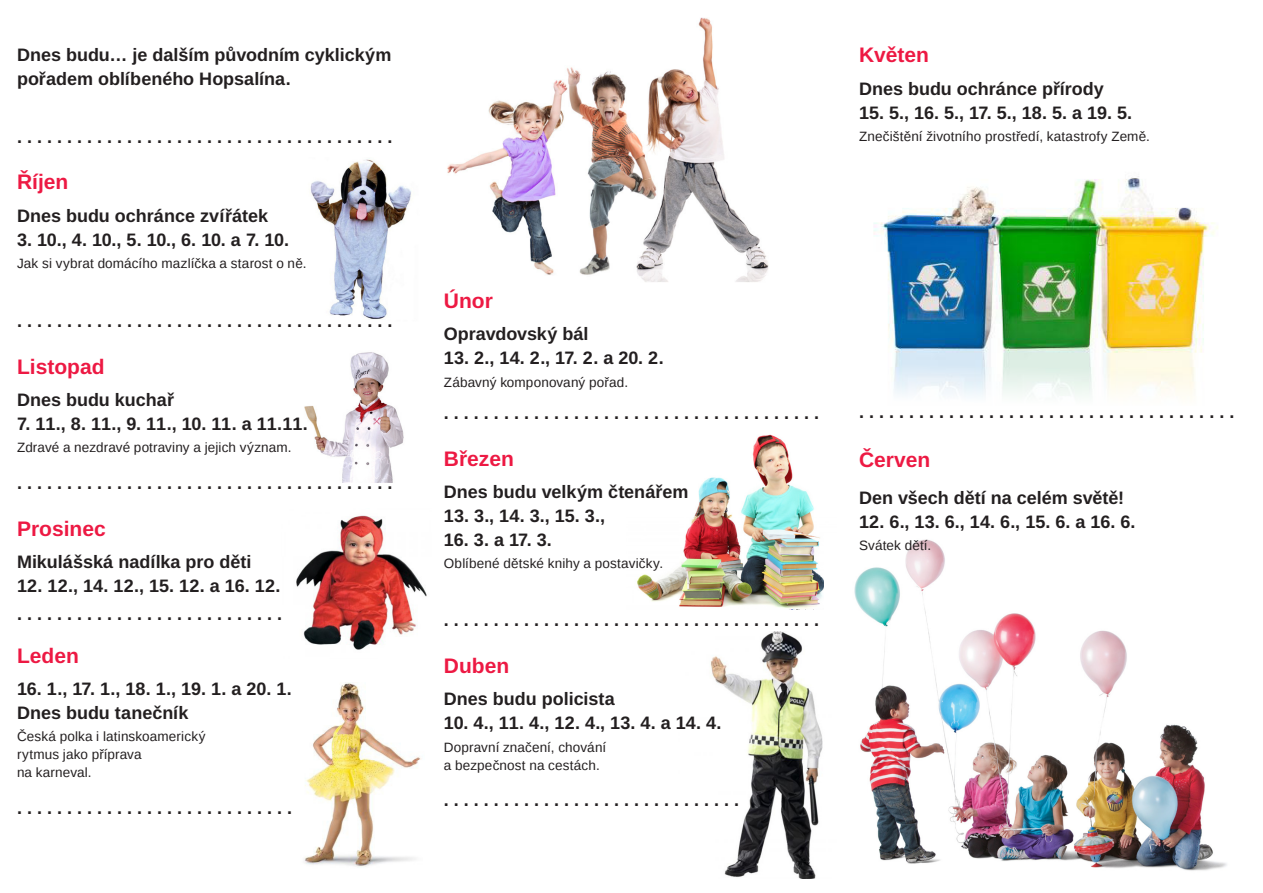
<style>
.page{position:relative;width:1263px;height:893px;background:#fff}
.page>*{position:absolute;margin:0;border:0;box-sizing:border-box;transform-origin:0 0}
.nadpis1{font:700 21px "Liberation Sans";color:#ed1943}
.nadpis2{font:700 21px "Liberation Sans";color:#ed1943}
.nadpis2-2{font:700 18px/24px "Liberation Sans";color:#231f20}
.text{font:13.5px/18px "Liberation Sans";letter-spacing:.01em;color:#231f20}
</style>
<div class="page">
<img style="left:873px;top:176px;width:345px;height:221px">
<img style="left:296px;top:515px;width:131px;height:135px">
<img style="left:637px;top:434px;width:187px;height:175px">
<img style="left:447px;top:17px;width:322px;height:265px">
<img style="left:854px;top:539px;width:373px;height:332px">
<img style="left:710px;top:631px;width:113px;height:247px">
<img style="left:311px;top:158px;width:101px;height:162px">
<img style="left:304px;top:352px;width:100px;height:130px">
<img style="left:304px;top:682px;width:117px;height:185px">
<p class="nadpis2-2" style="left:17px;top:42px;width:376px">Dnes budu… je dalším původním cyklickým pořadem oblíbeného Hopsalína.</p>
<p class="nadpis2-2" style="left:17px;top:124px;width:377px">. . . . . . . . . . . . . . . . . . . . . . . . . . . . . . . . . . . . . .</p>
<p class="nadpis1" style="left:17px;top:168px;width:53px">Říjen</p>
<p class="nadpis2-2" style="left:17px;top:203px;width:253px">Dnes budu ochránce zvířátek</p>
<p class="nadpis2-2" style="left:17px;top:227px;width:274px">3. 10., 4. 10., 5. 10., 6. 10. a 7. 10.</p>
<p class="text" style="left:17px;top:255px;width:291px">Jak si vybrat domácího mazlíčka a starost o ně.</p>
<p class="nadpis2-2" style="left:17px;top:309px;width:377px">. . . . . . . . . . . . . . . . . . . . . . . . . . . . . . . . . . . . . .</p>
<p class="nadpis1" style="left:17px;top:352px;width:89px">Listopad</p>
<p class="nadpis2-2" style="left:17px;top:388px;width:158px">Dnes budu kuchař</p>
<p class="nadpis2-2" style="left:17px;top:412px;width:292px">7. 11., 8. 11., 9. 11., 10. 11. a 11.11.</p>
<p class="text" style="left:17px;top:439px;width:276px">Zdravé a nezdravé potraviny a jejich význam.</p>
<p class="nadpis2-2" style="left:17px;top:471px;width:377px">. . . . . . . . . . . . . . . . . . . . . . . . . . . . . . . . . . . . . .</p>
<p class="nadpis1" style="left:17px;top:514px;width:90px">Prosinec</p>
<p class="nadpis2-2" style="left:17px;top:550px;width:236px">Mikulášská nadílka pro děti</p>
<p class="nadpis2-2" style="left:17px;top:574px;width:265px">12. 12., 14. 12., 15. 12. a 16. 12.</p>
<p class="nadpis2-2" style="left:17px;top:602px;width:267px">. . . . . . . . . . . . . . . . . . . . . . . . . . .</p>
<p class="nadpis1" style="left:17px;top:641px;width:63px">Leden</p>
<p class="nadpis2-2" style="left:17px;top:677px;width:276px">16. 1., 17. 1., 18. 1., 19. 1. a 20. 1.<br>Dnes budu tanečník</p>
<p class="text" style="left:17px;top:728px;width:190px">Česká polka i latinskoamerický rytmus jako příprava<br>na karneval.</p>
<p class="nadpis2-2" style="left:17px;top:796px;width:377px">. . . . . . . . . . . . . . . . . . . . . . . . . . . . . . . . . . . . . .</p>
<p class="nadpis1" style="left:859px;top:40px;width:72px">Květen</p>
<p class="nadpis2-2" style="left:859px;top:76px;width:246px">Dnes budu ochránce přírody</p>
<p class="nadpis2-2" style="left:859px;top:100px;width:275px">15. 5., 16. 5., 17. 5., 18. 5. a 19. 5.</p>
<p class="text" style="left:859px;top:128px;width:292px">Znečištění životního prostředí, katastrofy Země.</p>
<p class="nadpis1" style="left:444px;top:286px;width:50px">Únor</p>
<p class="nadpis2-2" style="left:444px;top:322px;width:146px">Opravdovský bál</p>
<p class="nadpis2-2" style="left:444px;top:346px;width:221px">13. 2., 14. 2., 17. 2. a 20. 2.</p>
<p class="text" style="left:444px;top:374px;width:186px">Zábavný komponovaný pořad.</p>
<p class="nadpis2-2" style="left:444px;top:401px;width:377px">. . . . . . . . . . . . . . . . . . . . . . . . . . . . . . . . . . . . . .</p>
<p class="nadpis1" style="left:444px;top:444px;width:72px">Březen</p>
<p class="nadpis2-2" style="left:444px;top:480px;width:246px">Dnes budu velkým čtenářem</p>
<p class="nadpis2-2" style="left:444px;top:504px;width:163px">13. 3., 14. 3., 15. 3.,</p>
<p class="nadpis2-2" style="left:444px;top:528px;width:109px">16. 3. a 17. 3.</p>
<p class="text" style="left:444px;top:555px;width:221px">Oblíbené dětské knihy a postavičky.</p>
<p class="nadpis2-2" style="left:444px;top:608px;width:377px">. . . . . . . . . . . . . . . . . . . . . . . . . . . . . . . . . . . . . .</p>
<p class="nadpis1" style="left:444px;top:651px;width:67px">Duben</p>
<p class="nadpis2-2" style="left:444px;top:687px;width:172px">Dnes budu policista</p>
<p class="nadpis2-2" style="left:444px;top:711px;width:279px">10. 4., 11. 4., 12. 4., 13. 4. a 14. 4.</p>
<p class="text" style="left:444px;top:739px;width:164px">Dopravní značení, chování a bezpečnost na cestách.</p>
<p class="nadpis2-2" style="left:444px;top:788px;width:297px">. . . . . . . . . . . . . . . . . . . . . . . . . . . . . .</p>
<p class="nadpis2-2" style="left:859px;top:400px;width:377px">. . . . . . . . . . . . . . . . . . . . . . . . . . . . . . . . . . . . . .</p>
<p class="nadpis2" style="left:859px;top:446px;width:73px">Červen</p>
<p class="nadpis2-2" style="left:859px;top:486px;width:267px">Den všech dětí na celém světě!</p>
<p class="nadpis2-2" style="left:859px;top:510px;width:278px">12. 6., 13. 6., 14. 6., 15. 6. a 16. 6.</p>
<p class="text" style="left:859px;top:537px;width:74px">Svátek dětí.</p>
</div>
